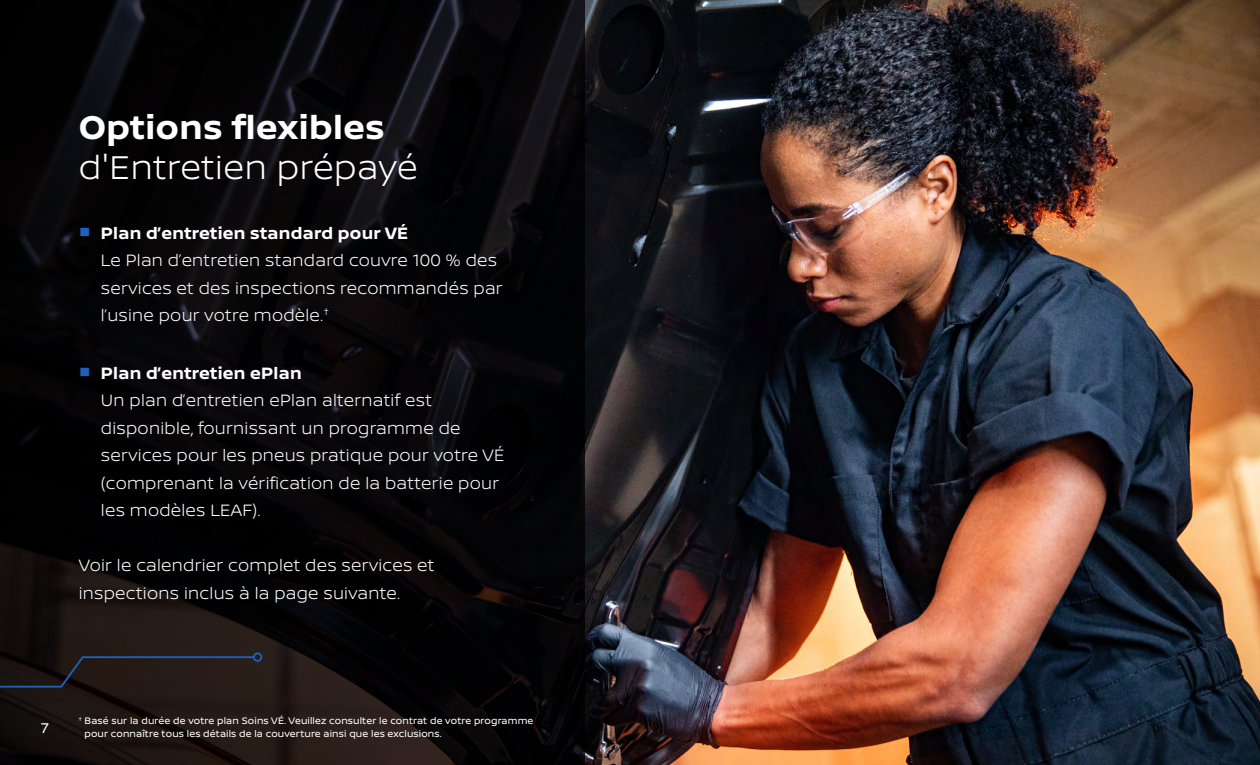
<style>
.page{position:relative;width:1260px;height:765px;background:#fff}
.page>*{position:absolute;margin:0;border:0;box-sizing:border-box;transform-origin:0 0}
.t1{font:300 35px "Nissan Brand";letter-spacing:.015em;color:#fff}
.t2{font:700 35px "Nissan Brand";letter-spacing:.015em;color:#fff}
.t3{font:300 17.5px/27.5px "Nissan Brand";letter-spacing:.015em;color:#fff}
.t4{font:15px "Nissan Brand";color:#fff}
.t5{font:10px/12.5px "Nissan Brand";letter-spacing:.015em;color:#fff}
.s1{font-weight:700;font-size:37.5px;color:#1e60ba}
.s2{font-weight:700}
</style>
<div class="page">
<img style="left:585px;top:0;width:675px;height:765px">
<svg style="left:0;top:0;width:585px;height:765px;background:#090708"></svg>
<hr style="left:82px;top:656px;width:172px;height:2px;background:#1e60ba">
<div style="left:253px;top:652px;width:9px;height:10px;border:2px solid #1e60ba;border-radius:50%"></div>
<svg style="left:58px;top:654px;width:28px;height:36px"></svg>
<hr style="left:0;top:686px;width:62px;height:2px;background:#1e60ba">
<h1 class="t2" style="left:79px;top:102px;width:307px">Options flexibles</h1>
<h1 class="t1" style="left:79px;top:142px;width:341px">d'Entretien prépayé</h1>
<p class="t3" style="left:101px;top:218px;width:403px;text-indent:-22px"><span class="s1">•</span> <span class="s2">Plan d’entretien standard pour VÉ<br></span>Le Plan d’entretien standard couvre 100 % des services et des inspections recommandés par l’usine pour votre modèle.<sup>†</sup></p>
<p class="t3" style="left:101px;top:358px;width:405px;text-indent:-22px"><span class="s1">•</span> <span class="s2">Plan d’entretien ePlan<br></span>Un plan d’entretien ePlan alternatif est disponible, fournissant un programme de services pour les pneus pratique pour votre VÉ (comprenant la vérification de la batterie pour les modèles LEAF).</p>
<p class="t3" style="left:79px;top:551px;width:357px">Voir le calendrier complet des services et inspections inclus à la page suivante.</p>
<p class="t4" style="left:41px;top:717px;width:10px">7</p>
<p class="t5" style="left:84px;top:714px;width:451px;text-indent:-6px"><sup>†</sup> Basé sur la durée de votre plan Soins VÉ. Veuillez consulter le contrat de votre programme pour connaître tous les détails de la couverture ainsi que les exclusions.</p>
</div>
